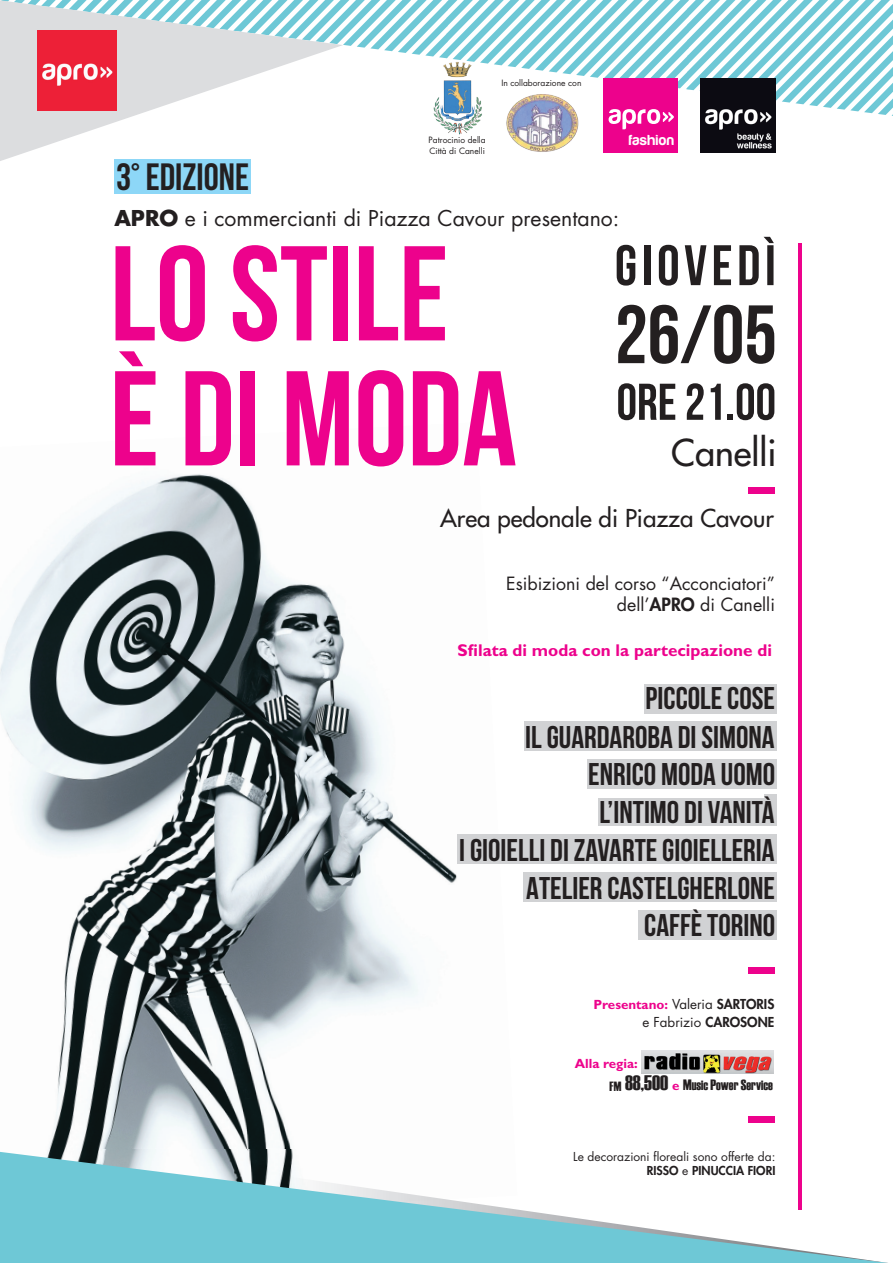
<style>
.page{position:relative;width:893px;height:1263px;background:#fff}
.page>*{position:absolute;margin:0;border:0;box-sizing:border-box;transform-origin:0 0}
.t1{font:700 134.55px/124.9px "Bebas Neue";color:#ed028c}
.t2{font:700 82.5px "Bebas Neue";color:#231f20}
.t3{font:700 57px "Bebas Neue";letter-spacing:.08em;color:#231f20}
.t4{font:700 51.6px "Bebas Neue";color:#231f20}
.t5{font:700 37.95px "Bebas Neue";color:#231f20}
.t6{font:36px "Futura";color:#231f20}
.t7{font:700 31.35px/37.8px "Bebas Neue";color:#231f20;text-align:right}
.t8{font:24px "Futura";color:#231f20}
.t9{font:21.3px "Futura";color:#231f20}
.t10{font:17.7px/21.5px "Futura";color:#231f20;text-align:right}
.t11{font:700 17.1px "Gill Sans";color:#ed028c}
.t12{font:700 14.85px "Harabara Mais Bold Harabara Mais";color:#fff}
.t13{font:700 13.35px "Gill Sans";color:#ed028c}
.t14{font:13.35px "Haettenschweiler";color:#231f20}
.t15{font:13.35px "Futura";color:#231f20}
.t16{font:12px/14.4px "Futura";color:#231f20}
.t17{font:800 12px "Futura";color:#231f20}
.t18{font:8.4px "Futura";color:#231f20}
.s1{font-weight:700}
.s2{font-weight:800}
.s3{font-family:"Futura";font-weight:400;color:#231f20}
.s4{font-family:"Futura";font-weight:800;color:#231f20}
.s5{font-size:21px}
.s6{font-family:"Gill Sans";font-weight:700;color:#ed028c}
.s7{font-size:15px}
</style>
<div class="page">
<img style="left:0;top:474px;width:517px;height:678px">
<div style="left:644px;top:684px;width:133px;height:29px;background:#d1d2d4"></div>
<div style="left:524px;top:722px;width:253px;height:29px;background:#d1d2d4"></div>
<div style="left:587px;top:759px;width:190px;height:29px;background:#d1d2d4"></div>
<div style="left:598px;top:794px;width:179px;height:32px;background:#d1d2d4"></div>
<div style="left:597px;top:793px;width:166px;height:5px;background:#fff"></div>
<div style="left:457px;top:835px;width:320px;height:29px;background:#d1d2d4"></div>
<div style="left:523px;top:873px;width:254px;height:29px;background:#d1d2d4"></div>
<div style="left:638px;top:910px;width:139px;height:29px;background:#d1d2d4"></div>
<svg style="left:101px;top:1150px;width:416px;height:2px"></svg>
<svg style="left:0;top:1152px;width:888px;height:111px;fill:#6ec8d6"></svg>
<div style="left:114px;top:159px;width:137px;height:35px;background:#8dd7f7"></div>
<hr style="left:798px;top:244px;width:4px;height:966px;background:#ed028c">
<div style="left:748px;top:968px;width:26px;height:6px;background:#ed028c"></div>
<div style="left:748px;top:1117px;width:26px;height:6px;background:#ed028c"></div>
<div style="left:748px;top:487px;width:26px;height:6px;background:#ed028c"></div>
<div style="left:604px;top:78px;width:74px;height:75px;background:#ed028c"></div>
<svg style="left:343px;top:0;width:550px;height:129px"></svg>
<img style="left:700px;top:78px;width:75px;height:75px">
<img style="left:503px;top:87px;width:76px;height:65px">
<img style="left:427px;top:60px;width:60px;height:75px">
<img style="left:642px;top:1051px;width:132px;height:22px">
<svg style="left:0;top:0;width:343px;height:161px"></svg>
<img style="left:37px;top:31px;width:80px;height:79px">
<p class="t18" style="left:501px;top:78px;width:82px">In collaborazione con</p>
<p class="t5" style="left:116px;top:156px;width:134px">3° EDIZIONE</p>
<p class="t18" style="left:429px;top:135px;width:59px">Patrocinio della</p>
<p class="t12" style="left:628px;top:131px;width:47px">fashion</p>
<p class="t18" style="left:429px;top:145px;width:57px">Città di Canelli</p>
<p class="t9" style="left:114px;top:205px;width:507px"><span class="s1">APRO</span> e i commercianti di Piazza Cavour presentano:</p>
<h1 class="t1" style="left:110px;top:230px;width:409px">LO STILE<br>È DI MODA</h1>
<h3 class="t3" style="left:615px;top:234px;width:162px">GIOVEDÌ</h3>
<h2 class="t2" style="left:615px;top:289px;width:164px">26/05</h2>
<h3 class="t4" style="left:617px;top:374px;width:161px">ORE 21.00</h3>
<p class="t6" style="left:671px;top:430px;width:107px">Canelli</p>
<p class="t8" style="left:440px;top:503px;width:335px">Area pedonale di Piazza Cavour</p>
<p class="t10" style="left:506px;top:573px;width:270px">Esibizioni del corso “Acconciatori” dell’<span class="s2">APRO</span> di Canelli</p>
<p class="t11" style="left:458px;top:640px;width:316px">Sfilata di moda con la partecipazione di</p>
<p class="t7" style="left:646px;top:679px;width:131px">PICCOLE COSE</p>
<p class="t7" style="left:525px;top:717px;width:251px">IL GUARDAROBA DI SIMONA</p>
<p class="t7" style="left:459px;top:755px;width:318px">ENRICO MODA UOMO<br>L’INTIMO DI VANITÀ<br>I GIOIELLI DI ZAVARTE GIOIELLERIA<br>ATELIER CASTELGHERLONE<br>CAFFÈ TORINO</p>
<p class="t13" style="left:593px;top:997px;width:182px">Presentano: <span class="s3">Valeria</span> <span class="s4">SARTORIS</span></p>
<p class="t15" style="left:642px;top:1014px;width:133px">e Fabrizio <span class="s2">CAROSONE</span></p>
<p class="t13" style="left:575px;top:1055px;width:65px">Alla regia:</p>
<p class="t14" style="left:609px;top:1077px;width:165px">FM <span class="s5">88,500</span> <span class="s6">e</span> <span class="s7">M</span>usic <span class="s7">P</span>ower <span class="s7">S</span>ervice</p>
<p class="t16" style="left:647px;top:1149px;width:130px;text-indent:-74px">Le decorazioni floreali sono offerte da:<br><span class="s2">RISSO</span> e <span class="s2">PIN UCCIA</span></p>
<p class="t17" style="left:748px;top:1163px;width:12px">FIORI</p>
</div>
